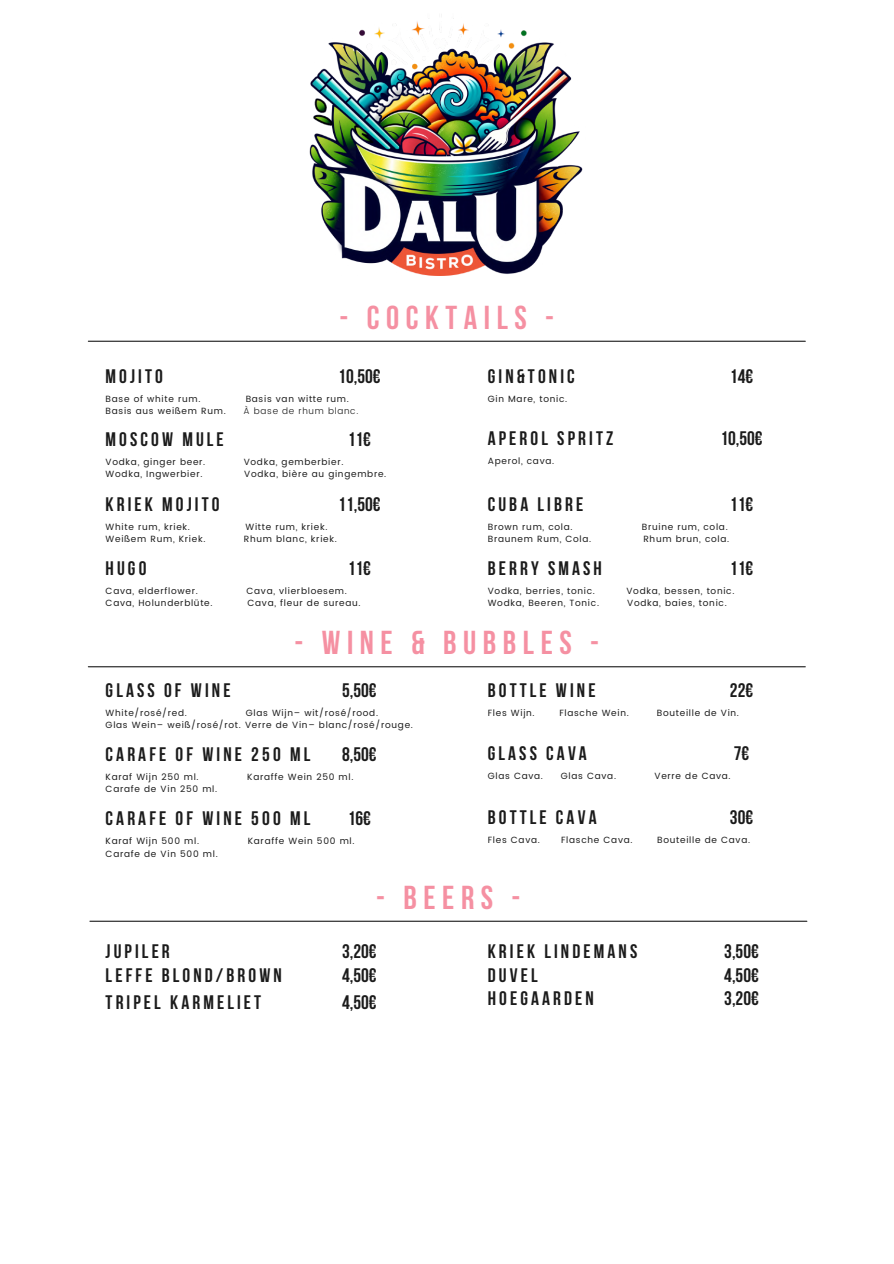
<style>
.page{position:relative;width:894px;height:1264px;background:#fff}
.page>*{position:absolute;margin:0;border:0;box-sizing:border-box;transform-origin:0 0}
.t1{font:700 33px "Bebas Neue";letter-spacing:.2em;color:#f590a2}
.t2{font:700 19.5px "Bebas Neue";letter-spacing:.16em;color:#1b1b1b}
.t3{font:9px "Poppins";letter-spacing:.08em;color:#1b1b1b}
.t4{font:300 9px "Poppins";letter-spacing:.08em;color:#1b1b1b}
</style>
<div class="page">
<svg style="left:323px;top:340px;width:247px;height:1px"></svg>
<hr style="left:88px;top:341px;width:717px;height:1px;background:#1b1b1b">
<img style="left:309px;top:18px;width:274px;height:257px">
<svg style="left:278px;top:667px;width:337px;height:1px"></svg>
<hr style="left:88px;top:666px;width:717px;height:1px;background:#1b1b1b">
<svg style="left:359px;top:921px;width:178px;height:1px"></svg>
<hr style="left:90px;top:920px;width:716px;height:1px;background:#1b1b1b">
<p class="t1" style="left:339px;top:304px;width:216px">- COCKTAILS -</p>
<h3 class="t2" style="left:106px;top:368px;width:59px">MOJITO</h3>
<h2 class="t3" style="left:106px;top:393px;width:96px">Base of white rum.</h2>
<h2 class="t3" style="left:245px;top:393px;width:105px">Basis van witte rum.</h2>
<p class="t3" style="left:106px;top:405px;width:122px">Basis aus weißem Rum.</p>
<p class="t4" style="left:243px;top:405px;width:116px">À base de rhum blanc.</p>
<p class="t2" style="left:338px;top:368px;width:44px">10,50€</p>
<h3 class="t2" style="left:487px;top:368px;width:88px">GIN&amp;TONIC</h3>
<h2 class="t3" style="left:487px;top:393px;width:81px">Gin Mare, tonic.</h2>
<p class="t2" style="left:729px;top:368px;width:25px">14€</p>
<p class="t2" style="left:348px;top:432px;width:25px">11€</p>
<h3 class="t2" style="left:487px;top:430px;width:127px">APEROL SPRITZ</h3>
<h2 class="t3" style="left:487px;top:456px;width:68px">Aperol, cava.</h2>
<h3 class="t2" style="left:106px;top:432px;width:120px">MOSCOW MULE</h3>
<h2 class="t3" style="left:106px;top:457px;width:101px">Vodka, ginger beer.</h2>
<h2 class="t3" style="left:243px;top:457px;width:101px">Vodka, gemberbier.</h2>
<p class="t3" style="left:106px;top:469px;width:98px">Wodka, Ingwerbier.</p>
<p class="t3" style="left:244px;top:469px;width:143px">Vodka, bière au gingembre.</p>
<p class="t2" style="left:720px;top:430px;width:44px">10,50€</p>
<h3 class="t2" style="left:106px;top:496px;width:115px">KRIEK MOJITO</h3>
<h2 class="t3" style="left:106px;top:521px;width:86px">White rum, kriek.</h2>
<h2 class="t3" style="left:245px;top:521px;width:83px">Witte rum, kriek.</h2>
<h3 class="t3" style="left:106px;top:533px;width:101px">Weißem Rum, Kriek.</h3>
<h3 class="t3" style="left:244px;top:533px;width:94px">Rhum blanc, kriek.</h3>
<h2 class="t2" style="left:338px;top:496px;width:44px">11,50€</h2>
<p class="t2" style="left:487px;top:496px;width:97px">CUBA LIBRE</p>
<p class="t3" style="left:487px;top:521px;width:86px">Brown rum, cola.</p>
<p class="t3" style="left:641px;top:521px;width:87px">Bruine rum, cola.</p>
<h3 class="t3" style="left:487px;top:533px;width:105px">Braunem Rum, Cola.</h3>
<h3 class="t3" style="left:643px;top:533px;width:87px">Rhum brun, cola.</h3>
<h2 class="t2" style="left:729px;top:496px;width:25px">11€</h2>
<p class="t2" style="left:106px;top:560px;width:42px">HUGO</p>
<p class="t3" style="left:106px;top:585px;width:94px">Cava, elderflower.</p>
<p class="t3" style="left:246px;top:585px;width:102px">Cava, vlierbloesem.</p>
<h3 class="t3" style="left:106px;top:597px;width:108px">Cava, Holunderblüte.</h3>
<h3 class="t3" style="left:247px;top:597px;width:114px">Cava, fleur de sureau.</h3>
<h2 class="t2" style="left:348px;top:560px;width:25px">11€</h2>
<p class="t2" style="left:487px;top:560px;width:116px">BERRY SMASH</p>
<p class="t3" style="left:487px;top:585px;width:109px">Vodka, berries, tonic.</p>
<p class="t3" style="left:626px;top:585px;width:109px">Vodka, bessen, tonic.</p>
<p class="t3" style="left:487px;top:597px;width:113px">Wodka, Beeren, Tonic.</p>
<p class="t3" style="left:627px;top:597px;width:101px">Vodka, baies, tonic.</p>
<p class="t2" style="left:729px;top:560px;width:25px">11€</p>
<h1 class="t1" style="left:294px;top:629px;width:306px">- WINE &amp; BUBBLES -</h1>
<h3 class="t2" style="left:106px;top:682px;width:126px">GLASS OF WINE</h3>
<h2 class="t3" style="left:106px;top:707px;width:83px">White/rosé/red.</h2>
<h2 class="t3" style="left:246px;top:707px;width:134px">Glas Wijn– wit/rosé/rood.</h2>
<p class="t3" style="left:106px;top:719px;width:309px">Glas Wein– weiß/rosé/rot. Verre de Vin– blanc/rosé/rouge.</p>
<p class="t2" style="left:342px;top:682px;width:36px">5,50€</p>
<h2 class="t2" style="left:487px;top:682px;width:109px">BOTTLE WINE</h2>
<p class="t3" style="left:487px;top:707px;width:48px">Fles Wijn.</p>
<p class="t3" style="left:559px;top:707px;width:71px">Flasche Wein.</p>
<p class="t3" style="left:656px;top:707px;width:83px">Bouteille de Vin.</p>
<p class="t2" style="left:729px;top:682px;width:25px">22€</p>
<h3 class="t2" style="left:106px;top:746px;width:206px">CARAFE OF WINE 250 ML</h3>
<h2 class="t3" style="left:106px;top:771px;width:94px">Karaf Wijn 250 ml.</h2>
<h2 class="t3" style="left:247px;top:771px;width:108px">Karaffe Wein 250 ml.</h2>
<p class="t3" style="left:106px;top:783px;width:113px">Carafe de Vin 250 ml.</p>
<h3 class="t2" style="left:342px;top:746px;width:36px">8,50€</h3>
<h3 class="t2" style="left:487px;top:745px;width:101px">GLASS CAVA</h3>
<h2 class="t3" style="left:487px;top:770px;width:57px">Glas Cava.</h2>
<h2 class="t3" style="left:560px;top:770px;width:57px">Glas Cava.</h2>
<h2 class="t3" style="left:654px;top:770px;width:78px">Verre de Cava.</h2>
<p class="t2" style="left:733px;top:745px;width:17px">7€</p>
<p class="t2" style="left:348px;top:810px;width:25px">16€</p>
<h3 class="t2" style="left:487px;top:809px;width:110px">BOTTLE CAVA</h3>
<h2 class="t3" style="left:487px;top:834px;width:54px">Fles Cava.</h2>
<h2 class="t3" style="left:561px;top:834px;width:73px">Flasche Cava.</h2>
<h2 class="t3" style="left:657px;top:834px;width:94px">Bouteille de Cava.</h2>
<p class="t2" style="left:729px;top:809px;width:25px">30€</p>
<h3 class="t2" style="left:106px;top:810px;width:206px">CARAFE OF WINE 500 ML</h3>
<h2 class="t3" style="left:106px;top:836px;width:95px">Karaf Wijn 500 ml.</h2>
<h2 class="t3" style="left:248px;top:836px;width:108px">Karaffe Wein 500 ml.</h2>
<p class="t3" style="left:106px;top:848px;width:114px">Carafe de Vin 500 ml.</p>
<h3 class="t1" style="left:376px;top:884px;width:146px">- BEERS -</h3>
<h1 class="t2" style="left:106px;top:943px;width:66px">JUPILER</h1>
<h3 class="t2" style="left:342px;top:943px;width:36px">3,20€</h3>
<h2 class="t2" style="left:106px;top:967px;width:178px">LEFFE BLOND/BROWN</h2>
<h2 class="t2" style="left:342px;top:967px;width:36px">4,50€</h2>
<h3 class="t2" style="left:106px;top:994px;width:157px">TRIPEL KARMELIET</h3>
<h2 class="t2" style="left:342px;top:994px;width:36px">4,50€</h2>
<h3 class="t2" style="left:487px;top:943px;width:151px">KRIEK LINDEMANS</h3>
<h2 class="t2" style="left:724px;top:943px;width:36px">3,50€</h2>
<h3 class="t2" style="left:487px;top:967px;width:51px">DUVEL</h3>
<h2 class="t2" style="left:724px;top:967px;width:36px">4,50€</h2>
<h3 class="t2" style="left:487px;top:990px;width:108px">HOEGAARDEN</h3>
<h2 class="t2" style="left:724px;top:990px;width:36px">3,20€</h2>
</div>
